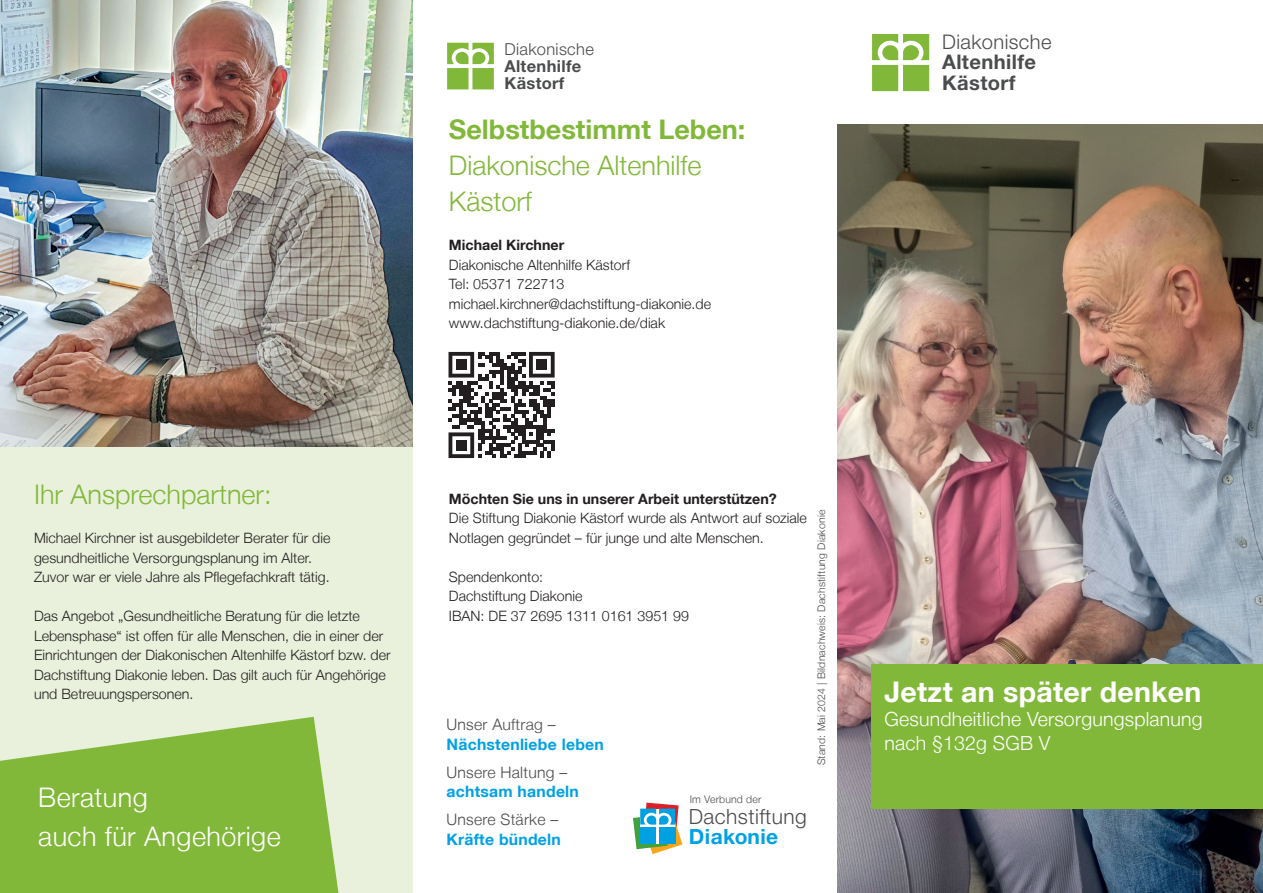
<style>
.page{position:relative;width:1263px;height:893px;background:#fff}
.page>*{position:absolute;margin:0;border:0;box-sizing:border-box;transform-origin:0 0}
.t1{font:700 28.5px "Helvetica Neue LT";letter-spacing:.01em;color:#fff}
.t2{font:300 27px/36px "Helvetica Neue LT";color:#82b83a}
.t3{font:300 27px/39px "Helvetica Neue LT";letter-spacing:.015em;color:#fff}
.t4{font:700 27px "Helvetica Neue LT";color:#82b83a}
.t5{font:300 21px "Helvetica Neue LT Pro";letter-spacing:.02em;color:#4b4c4d}
.t6{font:700 21px "Helvetica Neue LT Pro";letter-spacing:.02em;color:#00a1e3}
.t7{font:700 20.25px/20.7px "Helvetica Neue LT Pro";letter-spacing:.02em;color:#4b4c4d}
.t8{font:300 20.25px "Helvetica Neue LT Pro";letter-spacing:.02em;color:#4b4c4d}
.t9{font:300 19.5px/24px "Helvetica Neue LT";letter-spacing:.01em;color:#fff}
.t10{font:700 16.5px/17px "Helvetica Neue LT Pro";letter-spacing:.02em;color:#4b4c4d}
.t11{font:300 16.5px "Helvetica Neue LT Pro";letter-spacing:.02em;color:#4b4c4d}
.t12{font:700 15.75px "Helvetica Neue LT";letter-spacing:.015em;color:#00a1e3}
.t13{font:300 15.75px "Helvetica Neue LT";letter-spacing:.015em;color:#4b4c4d}
.t14{font:300 14.25px/19.5px "Helvetica Neue LT";color:#231f20}
.t15{font:700 14.25px "Helvetica Neue LT";color:#231f20}
.t16{font:300 10.5px "Helvetica Neue LT";letter-spacing:.015em;color:#4b4c4d}
</style>
<div class="page">
<div style="left:0;top:0;width:412px;height:893px;background:#e9f1dc"></div>
<svg style="left:872px;top:34px;width:57px;height:57px"></svg>
<svg style="left:447px;top:43px;width:47px;height:46px"></svg>
<img style="left:838px;top:125px;width:425px;height:768px">
<div style="left:872px;top:664px;width:391px;height:145px;background:#82b83a"></div>
<svg style="left:633px;top:803px;width:49px;height:51px"></svg>
<div style="left:640px;top:827px;width:16px;height:16px;background:#00a1e3"></div>
<div style="left:659px;top:827px;width:16px;height:16px;background:#00a1e3"></div>
<img style="left:0;top:0;width:412px;height:446px">
<svg style="left:0;top:717px;width:338px;height:176px;background:#91c052"></svg>
<svg style="left:448px;top:352px;width:107px;height:106px"></svg>
<div style="left:456px;top:359px;width:11px;height:11px;background:#231f20"></div>
<div style="left:536px;top:359px;width:11px;height:11px;background:#231f20"></div>
<div style="left:456px;top:440px;width:11px;height:11px;background:#231f20"></div>
<p class="t11" style="left:504px;top:39px;width:91px">Diakonische</p>
<p class="t10" style="left:504px;top:57px;width:78px">Altenhilfe<br>Kästorf</p>
<h2 class="t4" style="left:449px;top:113px;width:298px">Selbstbestimmt Leben:</h2>
<h2 class="t2" style="left:449px;top:147px;width:254px">Diakonische Altenhilfe<br>Kästorf</h2>
<p class="t15" style="left:449px;top:236px;width:117px">Michael Kirchner</p>
<p class="t14" style="left:449px;top:254px;width:264px">Diakonische Altenhilfe Kästorf<br>Tel: 05371 722713 michael.kirchner@dachstiftung-diakonie.de www.dachstiftung-diakonie.de/diak</p>
<h3 class="t8" style="left:942px;top:29px;width:111px">Diakonische</h3>
<h3 class="t7" style="left:942px;top:51px;width:95px">Altenhilfe<br>Kästorf</h3>
<h2 class="t2" style="left:34px;top:476px;width:239px">Ihr Ansprechpartner:</h2>
<p class="t14" style="left:34px;top:528px;width:298px">Michael Kirchner ist ausgebildeter Berater für die gesundheitliche Versorgungsplanung im Alter.<br>Zuvor war er viele Jahre als Pflegefachkraft tätig.</p>
<p class="t14" style="left:34px;top:606px;width:358px">Das Angebot „Gesundheitliche Beratung für die letzte Lebensphase“ ist offen für alle Menschen, die in einer der Einrichtungen der Diakonischen Altenhilfe Kästorf bzw. der Dachstiftung Diakonie leben. Das gilt auch für Angehörige und Betreuungspersonen.</p>
<h2 class="t3" style="left:38px;top:778px;width:244px">Beratung<br>auch für Angehörige</h2>
<p class="t15" style="left:449px;top:490px;width:329px">Möchten Sie uns in unserer Arbeit unterstützen?</p>
<p class="t14" style="left:449px;top:508px;width:359px">Die Stiftung Diakonie Kästorf wurde als Antwort auf soziale<br>Notlagen gegründet – für junge und alte Menschen.</p>
<p class="t14" style="left:449px;top:566px;width:242px">Spendenkonto:<br>Dachstiftung Diakonie<br>IBAN: DE 37 2695 1311 0161 3951 99</p>
<p class="t13" style="left:446px;top:715px;width:111px">Unser Auftrag –</p>
<p class="t12" style="left:446px;top:735px;width:159px">Nächstenliebe leben</p>
<p class="t13" style="left:446px;top:763px;width:122px">Unsere Haltung –</p>
<p class="t12" style="left:446px;top:782px;width:134px">achtsam handeln</p>
<p class="t13" style="left:446px;top:810px;width:113px">Unsere Stärke –</p>
<p class="t12" style="left:446px;top:830px;width:116px">Kräfte bündeln</p>
<p class="t16" style="left:690px;top:793px;width:73px">Im Verbund der</p>
<h3 class="t5" style="left:689px;top:803px;width:119px">Dachstiftung</h3>
<h3 class="t6" style="left:689px;top:823px;width:91px">Diakonie</h3>
<p class="t16" style="left:815px;top:765px;width:257px;rotate:-90deg">Stand: Mai 2024 | Bildnachweis: Dachstiftung Diakonie</p>
<h1 class="t1" style="left:884px;top:674px;width:318px">Jetzt an später denken</h1>
<h3 class="t9" style="left:884px;top:706px;width:320px">Gesundheitliche Versorgungsplanung nach §132g SGB V</h3>
</div>
